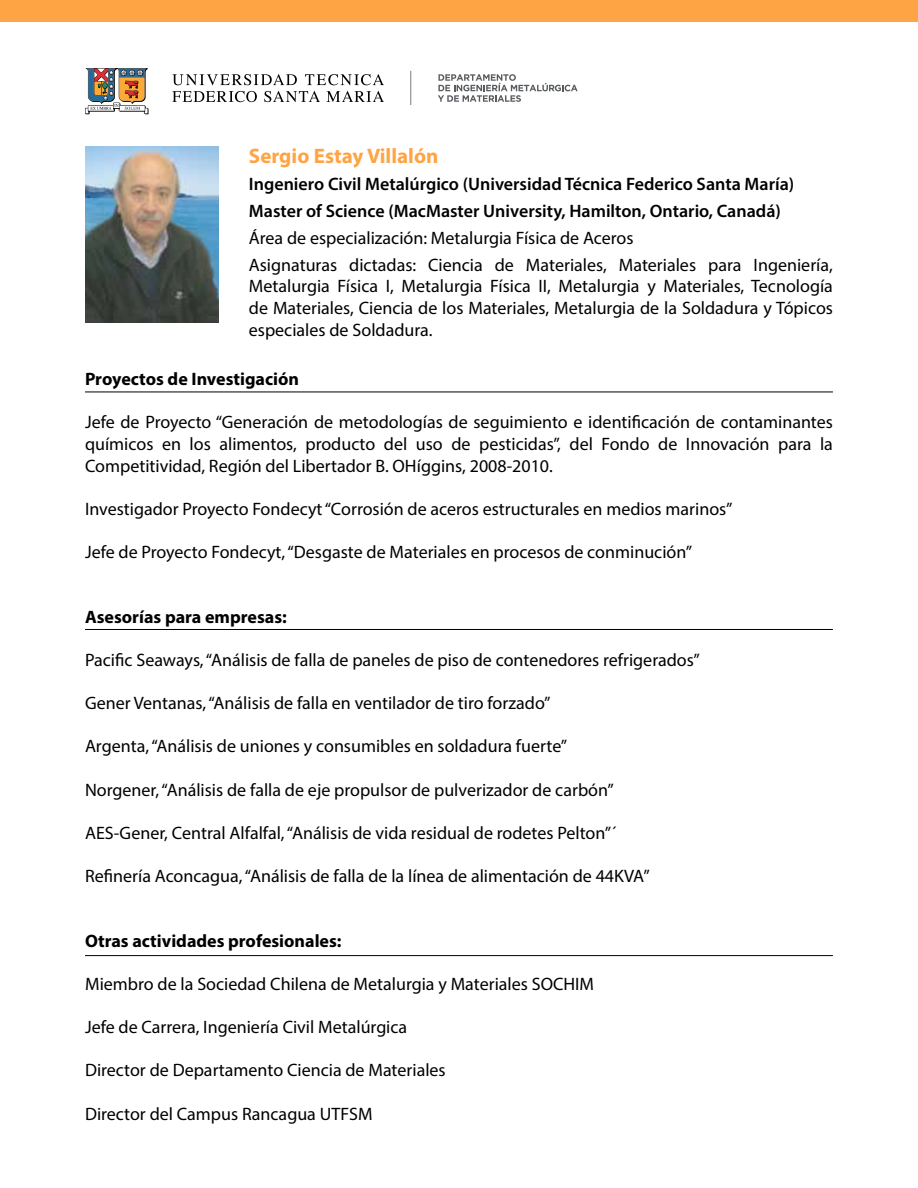
<style>
.page{position:relative;width:918px;height:1188px;background:#fff}
.page>*{position:absolute;margin:0;border:0;box-sizing:border-box;transform-origin:0 0}
.t1{font:700 21px "Myriad Pro";color:#ffa444}
.t2{font:18px/21.6px "Myriad Pro";color:#000;text-align:justify}
.t3{font:600 18px/27px "Myriad Pro";color:#000}
.t4{font:700 18px "Myriad Pro";color:#000}
</style>
<div class="page">
<hr style="left:85px;top:392px;width:748px;height:1px;background:#000">
<hr style="left:85px;top:629px;width:748px;height:1px;background:#000">
<hr style="left:85px;top:955px;width:748px;height:1px;background:#000">
<div style="left:0;top:0;width:918px;height:21px;background:#ffa444"></div>
<svg style="left:85px;top:68px;width:64px;height:46px"></svg>
<svg style="left:172px;top:74px;width:125px;height:11px"></svg>
<svg style="left:305px;top:74px;width:79px;height:11px"></svg>
<svg style="left:172px;top:91px;width:85px;height:11px"></svg>
<svg style="left:264px;top:91px;width:56px;height:11px"></svg>
<svg style="left:326px;top:91px;width:58px;height:11px"></svg>
<hr style="left:410px;top:71px;width:1px;height:34px;background:#7a7d83">
<svg style="left:438px;top:74px;width:140px;height:28px"></svg>
<img style="left:85px;top:147px;width:133px;height:175px">
<p class="t1" style="left:249px;top:142px;width:191px">Sergio Estay Villalón</p>
<p class="t3" style="left:249px;top:170px;width:547px">Ingeniero Civil Metalúrgico (Universidad Técnica Federico Santa María)<br>Master of Science (MacMaster University, Hamilton, Ontario, Canadá)</p>
<p class="t2" style="left:249px;top:224px;width:585px;line-height:27px">Área de especialización: Metalurgia Física de Aceros<br>Asignaturas dictadas: Ciencia de Materiales, Materiales para Ingeniería,</p>
<p class="t2" style="left:249px;top:275px;width:586px">Metalurgia Física I, Metalurgia Física II, Metalurgia y Materiales, Tecnología de Materiales, Ciencia de los Materiales, Metalurgia de la Soldadura y Tópicos especiales de Soldadura.</p>
<p class="t4" style="left:85px;top:367px;width:216px">Proyectos de Investigación</p>
<p class="t2" style="left:85px;top:411px;width:749px">Jefe de Proyecto “Generación de metodologías de seguimiento e identificación de contaminantes químicos en los alimentos, producto del uso de pesticidas”, del Fondo de Innovación para la Competitividad, Región del Libertador B. OHíggins, 2008-2010.</p>
<p class="t2" style="left:85px;top:498px;width:649px">Investigador Proyecto Fondecyt “Corrosión de aceros estructurales en medios marinos”</p>
<p class="t2" style="left:85px;top:541px;width:609px">Jefe de Proyecto Fondecyt, “Desgaste de Materiales en procesos de conminución”</p>
<p class="t4" style="left:85px;top:605px;width:203px">Asesorías para empresas:</p>
<p class="t2" style="left:85px;top:649px;width:616px">Pacific Seaways, “Análisis de falla de paneles de piso de contenedores refrigerados”</p>
<p class="t2" style="left:85px;top:692px;width:467px">Gener Ventanas, “Análisis de falla en ventilador de tiro forzado”</p>
<p class="t2" style="left:85px;top:735px;width:484px">Argenta, “Análisis de uniones y consumibles en soldadura fuerte”</p>
<p class="t2" style="left:85px;top:778px;width:530px">Norgener, “Análisis de falla de eje propulsor de pulverizador de carbón”</p>
<p class="t2" style="left:85px;top:822px;width:533px">AES-Gener, Central Alfalfal, “Análisis de vida residual de rodetes Pelton”´</p>
<p class="t2" style="left:85px;top:865px;width:566px">Refinería Aconcagua, “Análisis de falla de la línea de alimentación de 44KVA”</p>
<p class="t4" style="left:85px;top:929px;width:258px">Otras actividades profesionales:</p>
<p class="t2" style="left:85px;top:973px;width:511px">Miembro de la Sociedad Chilena de Metalurgia y Materiales SOCHIM</p>
<p class="t2" style="left:85px;top:1016px;width:324px">Jefe de Carrera, Ingeniería Civil Metalúrgica</p>
<p class="t2" style="left:85px;top:1059px;width:362px">Director de Departamento Ciencia de Materiales</p>
<p class="t2" style="left:85px;top:1102px;width:289px">Director del Campus Rancagua UTFSM</p>
</div>
